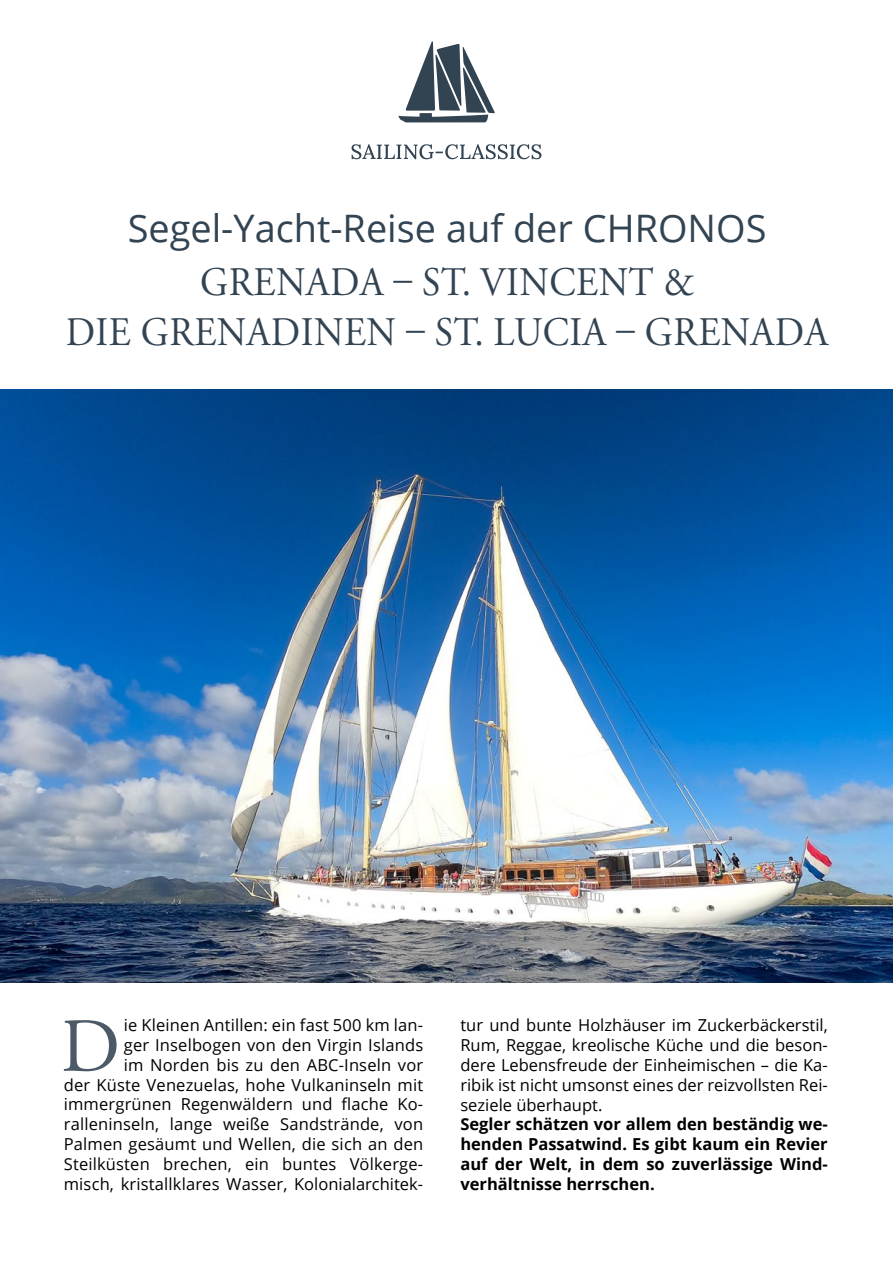
<style>
.page{position:relative;width:893px;height:1263px;background:#fff}
.page>*{position:absolute;margin:0;border:0;box-sizing:border-box;transform-origin:0 0}
.t1{font:76.2px "Adobe Garamond Pro";color:#4c5a68}
.t2{font:40.5px/49.2px "Adobe Garamond Pro";letter-spacing:.015em;color:#324352;text-align:center;scale:.93 1}
.t3{font:37.8px "Open Sans";color:#324352}
.t4{font:16.5px/19.8px "Open Sans";letter-spacing:.01em;color:#000;text-align:justify}
.t5{font:700 16.5px/19.8px "Open Sans";color:#000;text-align:justify}
</style>
<div class="page">
<svg style="left:398px;top:41px;width:97px;height:81px"></svg>
<svg style="left:352px;top:144px;width:189px;height:15px"></svg>
<img style="left:0;top:390px;width:893px;height:592px">
<h3 class="t3" style="left:128px;top:202px;width:640px">Segel-Yacht-Reise auf der CHRONOS</h3>
<h2 class="t2" style="left:66px;top:259px;width:821px">GRENADA – ST. VINCENT &amp;<br>DIE GRENADINEN – ST. LUCIA – GRENADA</h2>
<p class="t4" style="left:64px;top:1015px;width:361px;text-align:right">ie Kleinen Antillen: ein fast 500 km lan-<br>ger Inselbogen von den Virgin Islands<br>im Norden bis zu den ABC-Inseln vor<br>der Küste Venezuelas, hohe Vulkaninseln mit immergrünen Regenwäldern und flache Ko&shy;ralleninseln, lange weiße Sandstrände, von Palmen gesäumt und Wellen, die sich an den Steilküsten brechen, ein buntes Völkerge&shy;misch, kristallklares Wasser, Kolonialarchitek-</p>
<h1 class="t1" style="left:61px;top:1001px;width:61px">D</h1>
<p class="t4" style="left:460px;top:1015px;width:369px">tur und bunte Holzhäuser im Zuckerbäckerstil, Rum, Reggae, kreolische Küche und die beson&shy;dere Lebensfreude der Einheimischen – die Ka&shy;ribik ist nicht umsonst eines der reizvollsten Rei&shy;seziele überhaupt.</p>
<p class="t5" style="left:460px;top:1114px;width:369px">Segler schätzen vor allem den beständig we&shy;henden Passatwind. Es gibt kaum ein Revier auf der Welt, in dem so zuverlässige Wind&shy;verhältnisse herrschen.</p>
</div>
